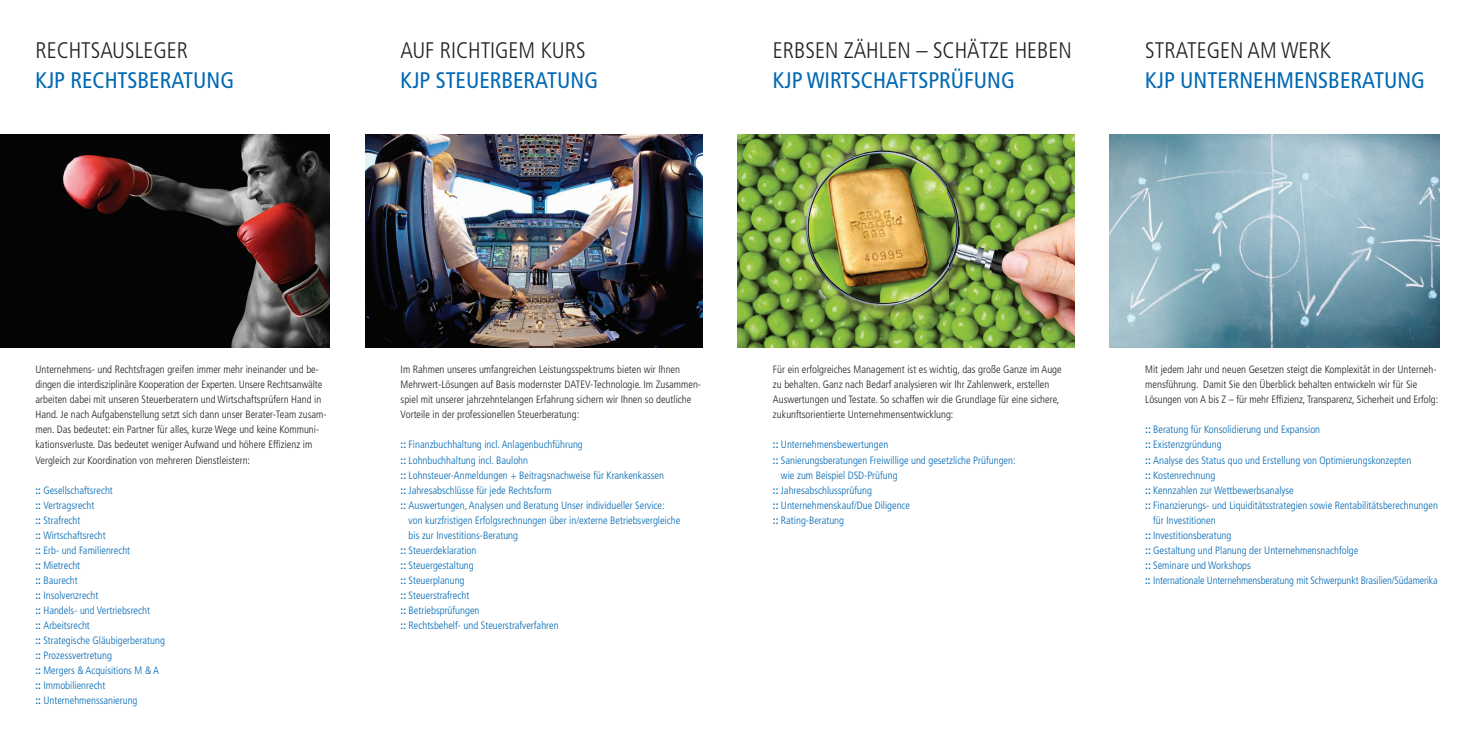
<style>
.page{position:relative;width:1475px;height:745px;background:#fff}
.page>*{position:absolute;margin:0;border:0;box-sizing:border-box;transform-origin:0 0}
.t1{font:condensed 22.5px "Frutiger";color:#0168b3}
.t2{font:300 condensed 22.5px "Frutiger";color:#231f20}
.t3{font:300 condensed 10.62px/15px "Frutiger";color:#0168b3}
.t4{font:300 condensed 10.62px/15px "Frutiger";color:#231f20}
.s1{font-weight:700}
</style>
<div class="page">
<img style="left:0;top:135px;width:330px;height:212px">
<img style="left:365px;top:135px;width:337px;height:212px">
<img style="left:737px;top:135px;width:337px;height:212px">
<img style="left:1109px;top:135px;width:330px;height:212px">
<h1 class="t2" style="left:35px;top:37px;width:154px">RECHTSAUSLEGER</h1>
<h1 class="t1" style="left:35px;top:67px;width:200px">KJP RECHTSBERATUNG</h1>
<h1 class="t2" style="left:400px;top:37px;width:186px">AUF RICHTIGEM KURS</h1>
<h1 class="t1" style="left:400px;top:67px;width:199px">KJP STEUERBERATUNG</h1>
<h1 class="t2" style="left:772px;top:37px;width:300px">ERBSEN ZÄHLEN – SCHÄTZE HEBEN</h1>
<h1 class="t1" style="left:772px;top:67px;width:243px">KJP WIRTSCHAFTSPRÜFUNG</h1>
<h1 class="t2" style="left:1144px;top:37px;width:187px">STRATEGEN AM WERK</h1>
<h1 class="t1" style="left:1144px;top:67px;width:281px">KJP UNTERNEHMENSBERATUNG</h1>
<p class="t4" style="left:35px;top:362px;width:293px">Unternehmens- und Rechtsfragen greifen immer mehr ineinander und be&shy;dingen die interdisziplinäre Kooperation der Experten. Unsere Rechtsanwälte arbeiten dabei mit unseren Steuerberatern und Wirtschaftsprüfern Hand in Hand. Je nach Aufgabenstellung setzt sich dann unser Berater-Team zusam&shy;men. Das bedeutet: ein Partner für alles, kurze Wege und keine Kommuni&shy;kationsverluste. Das bedeutet weniger Aufwand und höhere Effizienz im Vergleich zur Koordination von mehreren Dienstleistern:</p>
<p class="t3" style="left:35px;top:482px;width:131px"><span class="s1">::</span> Gesellschaftsrecht<br><span class="s1">::</span> Vertragsrecht<br><span class="s1">::</span> Strafrecht<br><span class="s1">::</span> Wirtschaftsrecht<br><span class="s1">::</span> Erb- und Familienrecht<br><span class="s1">::</span> Mietrecht<br><span class="s1">::</span> Baurecht<br><span class="s1">::</span> Insolvenzrecht<br><span class="s1">::</span> Handels- und Vertriebsrecht<br><span class="s1">::</span> Arbeitsrecht<br><span class="s1">::</span> Strategische Gläubigerberatung <span class="s1">::</span> Prozessvertretung<br><span class="s1">::</span> Mergers &amp; Acquisitions M &amp; A <span class="s1">::</span> Immobilienrecht<br><span class="s1">::</span> Unternehmenssanierung</p>
<p class="t4" style="left:400px;top:362px;width:302px">Im Rahmen unseres umfangreichen Leistungsspektrums bieten wir Ihnen Mehrwert-Lösungen auf Basis modernster DATEV-Technologie. Im Zusammen&shy;spiel mit unserer jahrzehntelangen Erfahrung sichern wir Ihnen so deutliche Vorteile in der professionellen Steuerberatung:</p>
<p class="t3" style="left:400px;top:437px;width:184px"><span class="s1">::</span> Finanzbuchhaltung incl. Anlagenbuchführung</p>
<p class="t3" style="left:400px;top:452px;width:129px"><span class="s1">::</span> Lohnbuchhaltung incl. Baulohn</p>
<p class="t3" style="left:400px;top:467px;width:265px"><span class="s1">::</span> Lohnsteuer-Anmeldungen + Beitragsnachweise für Krankenkassen</p>
<p class="t3" style="left:400px;top:482px;width:152px"><span class="s1">::</span> Jahresabschlüsse für jede Rechtsform</p>
<p class="t3" style="left:400px;top:497px;width:265px"><span class="s1">::</span> Auswertungen, Analysen und Beratung Unser individueller Service:</p>
<p class="t3" style="left:408px;top:512px;width:273px">von kurzfristigen Erfolgsrechnungen über in/externe Betriebsvergleiche</p>
<p class="t3" style="left:408px;top:527px;width:111px">bis zur Investitions-Beratung</p>
<p class="t3" style="left:400px;top:542px;width:77px"><span class="s1">::</span> Steuerdeklaration</p>
<p class="t3" style="left:400px;top:557px;width:75px"><span class="s1">::</span> Steuergestaltung</p>
<p class="t3" style="left:400px;top:572px;width:65px"><span class="s1">::</span> Steuerplanung</p>
<p class="t3" style="left:400px;top:587px;width:70px"><span class="s1">::</span> Steuerstrafrecht</p>
<p class="t3" style="left:400px;top:602px;width:80px"><span class="s1">::</span> Betriebsprüfungen</p>
<p class="t3" style="left:400px;top:617px;width:159px"><span class="s1">::</span> Rechtsbehelf- und Steuerstrafverfahren</p>
<p class="t4" style="left:772px;top:362px;width:290px">Für ein erfolgreiches Management ist es wichtig, das große Ganze im Auge zu behalten. Ganz nach Bedarf analysieren wir Ihr Zahlenwerk, erstellen Auswertungen und Testate. So schaffen wir die Grundlage für eine sichere, zukunftsorientierte Unternehmensentwicklung:</p>
<p class="t3" style="left:772px;top:437px;width:117px"><span class="s1">::</span> Unternehmensbewertungen</p>
<p class="t3" style="left:772px;top:452px;width:244px"><span class="s1">::</span> Sanierungsberatungen Freiwillige und gesetzliche Prüfungen:</p>
<p class="t3" style="left:780px;top:467px;width:118px">wie zum Beispiel DSD-Prüfung</p>
<p class="t3" style="left:772px;top:482px;width:100px"><span class="s1">::</span> Jahresabschlussprüfung</p>
<p class="t3" style="left:772px;top:497px;width:139px"><span class="s1">::</span> Unternehmenskauf/Due Diligence</p>
<p class="t3" style="left:772px;top:512px;width:73px"><span class="s1">::</span> Rating-Beratung</p>
<p class="t4" style="left:1144px;top:362px;width:294px">Mit jedem Jahr und neuen Gesetzen steigt die Komplexität in der Unterneh&shy;mensführung. Damit Sie den Überblick behalten entwickeln wir für Sie<br>Lösungen von A bis Z – für mehr Effizienz, Transparenz, Sicherheit und Erfolg:</p>
<p class="t3" style="left:1144px;top:422px;width:176px"><span class="s1">::</span> Beratung für Konsolidierung und Expansion</p>
<p class="t3" style="left:1144px;top:437px;width:78px"><span class="s1">::</span> Existenzgründung</p>
<p class="t3" style="left:1144px;top:452px;width:267px"><span class="s1">::</span> Analyse des Status quo und Erstellung von Optimierungskonzepten</p>
<p class="t3" style="left:1144px;top:467px;width:71px"><span class="s1">::</span> Kostenrechnung</p>
<p class="t3" style="left:1144px;top:482px;width:150px"><span class="s1">::</span> Kennzahlen zur Wettbewerbsanalyse</p>
<p class="t3" style="left:1144px;top:497px;width:294px"><span class="s1">::</span> Finanzierungs- und Liquiditätsstrategien sowie Rentabilitätsberechnungen</p>
<p class="t3" style="left:1152px;top:512px;width:64px">für Investitionen</p>
<p class="t3" style="left:1144px;top:527px;width:88px"><span class="s1">::</span> Investitionsberatung</p>
<p class="t3" style="left:1144px;top:542px;width:215px"><span class="s1">::</span> Gestaltung und Planung der Unternehmensnachfolge</p>
<p class="t3" style="left:1144px;top:557px;width:107px"><span class="s1">::</span> Seminare und Workshops</p>
<p class="t3" style="left:1144px;top:572px;width:294px"><span class="s1">::</span> Internationale Unternehmensberatung mit Schwerpunkt Brasilien/Südamerika</p>
</div>
